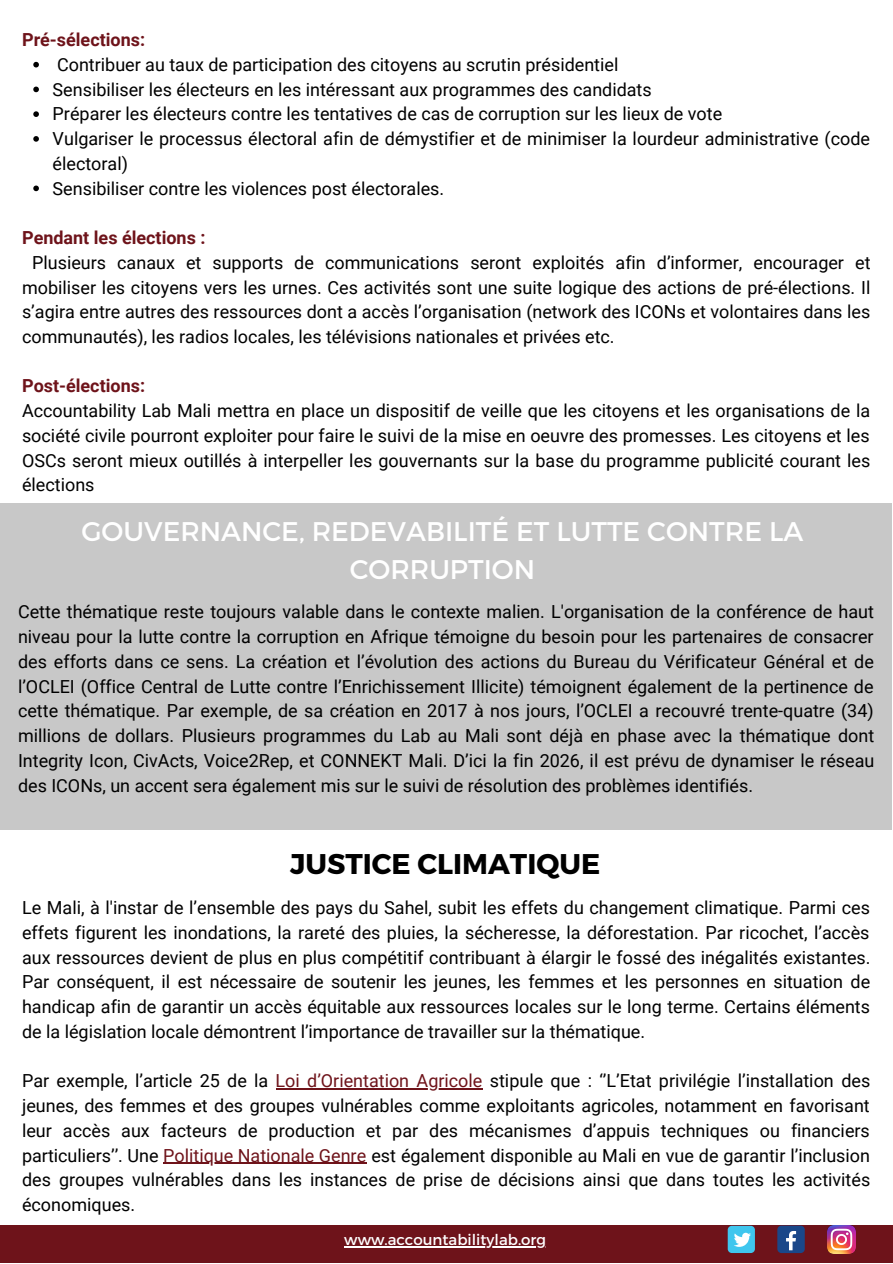
<style>
.page{position:relative;width:893px;height:1264px;background:#fff}
.page>*{position:absolute;margin:0;border:0;box-sizing:border-box;transform-origin:0 0}
.t1{font:700 28.5px "Montserrat";color:#000}
.t2{font:27px/37px "Montserrat";color:#fff;text-align:center}
.t3{font:18px/24.8px "Roboto";color:#000;text-align:justify}
.t4{font:700 18px "Roboto";color:#6e131a}
.t5{font:15px "Montserrat";color:#fff}
.s1{color:#6e131a}
</style>
<div class="page">
<div style="left:0;top:1225px;width:892px;height:37px;background:#6e131a"></div>
<div style="left:727px;top:1225px;width:27px;height:27px;background:#3fc6ee;border-radius:4px"></div>
<svg style="left:734px;top:1232px;width:17px;height:14px"></svg>
<div style="left:777px;top:1225px;width:27px;height:27px;background:#1a4789;border-radius:4px"></div>
<svg style="left:786px;top:1231px;width:10px;height:19px"></svg>
<img style="left:827px;top:1225px;width:28px;height:28px">
<div style="left:0;top:503px;width:891px;height:327px;background:#c8c8c8"></div>
<hr style="left:344px;top:1246px;width:202px;height:1px;background:#fff">
<svg style="left:33px;top:62px;width:6px;height:5px"></svg>
<svg style="left:33px;top:87px;width:6px;height:5px"></svg>
<svg style="left:33px;top:111px;width:6px;height:6px"></svg>
<svg style="left:33px;top:136px;width:6px;height:6px"></svg>
<svg style="left:33px;top:185px;width:6px;height:6px"></svg>
<hr style="left:275px;top:1088px;width:207px;height:1px;background:#6e131a">
<hr style="left:163px;top:1162px;width:203px;height:1px;background:#6e131a">
<p class="t4" style="left:22px;top:29px;width:124px">Pré-sélections:</p>
<p class="t3" style="left:53px;top:52px;width:818px;text-align:left">Contribuer au taux de participation des citoyens au scrutin présidentiel<br>Sensibiliser les électeurs en les intéressant aux programmes des candidats<br>Préparer les électeurs contre les tentatives de cas de corruption sur les lieux de vote<br>Vulgariser le processus électoral afin de démystifier et de minimiser la lourdeur administrative (code électoral)<br>Sensibiliser contre les violences post électorales.</p>
<p class="t4" style="left:22px;top:227px;width:185px">Pendant les élections :</p>
<p class="t3" style="left:22px;top:250px;width:849px;text-indent:10px">Plusieurs canaux et supports de communications seront exploités afin d’informer, encourager et mobiliser les citoyens vers les urnes. Ces activités sont une suite logique des actions de pré-élections. Il s’agira entre autres des ressources dont a accès l’organisation (network des ICONs et volontaires dans les communautés), les radios locales, les télévisions nationales et privées etc.</p>
<p class="t4" style="left:22px;top:376px;width:124px">Post-élections:</p>
<p class="t3" style="left:22px;top:399px;width:849px">Accountability Lab Mali mettra en place un dispositif de veille que les citoyens et les organisations de la société civile pourront exploiter pour faire le suivi de la mise en oeuvre des promesses. Les citoyens et les OSCs seront mieux outillés à interpeller les gouvernants sur la base du programme publicité courant les élections</p>
<h2 class="t2" style="left:81px;top:512px;width:723px">GOUVERNANCE, REDEVABILITÉ ET LUTTE CONTRE LA<br>CORRUPTION</h2>
<p class="t3" style="left:18px;top:600px;width:857px">Cette thématique reste toujours valable dans le contexte malien. L'organisation de la conférence de haut niveau pour la lutte contre la corruption en Afrique témoigne du besoin pour les partenaires de consacrer des efforts dans ce sens. La création et l’évolution des actions du Bureau du Vérificateur Général et de l’OCLEI (Office Central de Lutte contre l’Enrichissement Illicite) témoignent également de la pertinence de cette thématique. Par exemple, de sa création en 2017 à nos jours, l’OCLEI a recouvré trente-quatre (34) millions de dollars. Plusieurs programmes du Lab au Mali sont déjà en phase avec la thématique dont Integrity Icon, CivActs, Voice2Rep, et CONNEKT Mali. D’ici la fin 2026, il est prévu de dynamiser le réseau des ICONs, un accent sera également mis sur le suivi de résolution des problèmes identifiés.</p>
<h1 class="t1" style="left:290px;top:845px;width:311px">JUSTICE CLIMATIQUE</h1>
<p class="t3" style="left:22px;top:895px;width:849px">Le Mali, à l'instar de l’ensemble des pays du Sahel, subit les effets du changement climatique. Parmi ces effets figurent les inondations, la rareté des pluies, la sécheresse, la déforestation. Par ricochet, l’accès aux ressources devient de plus en plus compétitif contribuant à élargir le fossé des inégalités existantes.<br>Par conséquent, il est nécessaire de soutenir les jeunes, les femmes et les personnes en situation de handicap afin de garantir un accès équitable aux ressources locales sur le long terme. Certains éléments de la législation locale démontrent l’importance de travailler sur la thématique.</p>
<p class="t3" style="left:22px;top:1068px;width:849px">Par exemple, l’article 25 de la <span class="s1">Loi d’Orientation Agricole</span> stipule que : ‘’L’Etat privilégie l’installation des jeunes, des femmes et des groupes vulnérables comme exploitants agricoles, notamment en favorisant leur accès aux facteurs de production et par des mécanismes d’appuis techniques ou financiers particuliers’’. Une <span class="s1">Politique Nationale Genre</span> est également disponible au Mali en vue de garantir l’inclusion des groupes vulnérables dans les instances de prise de décisions ainsi que dans toutes les activités économiques.</p>
<p class="t5" style="left:344px;top:1229px;width:203px">www.accountabilitylab.org</p>
</div>
